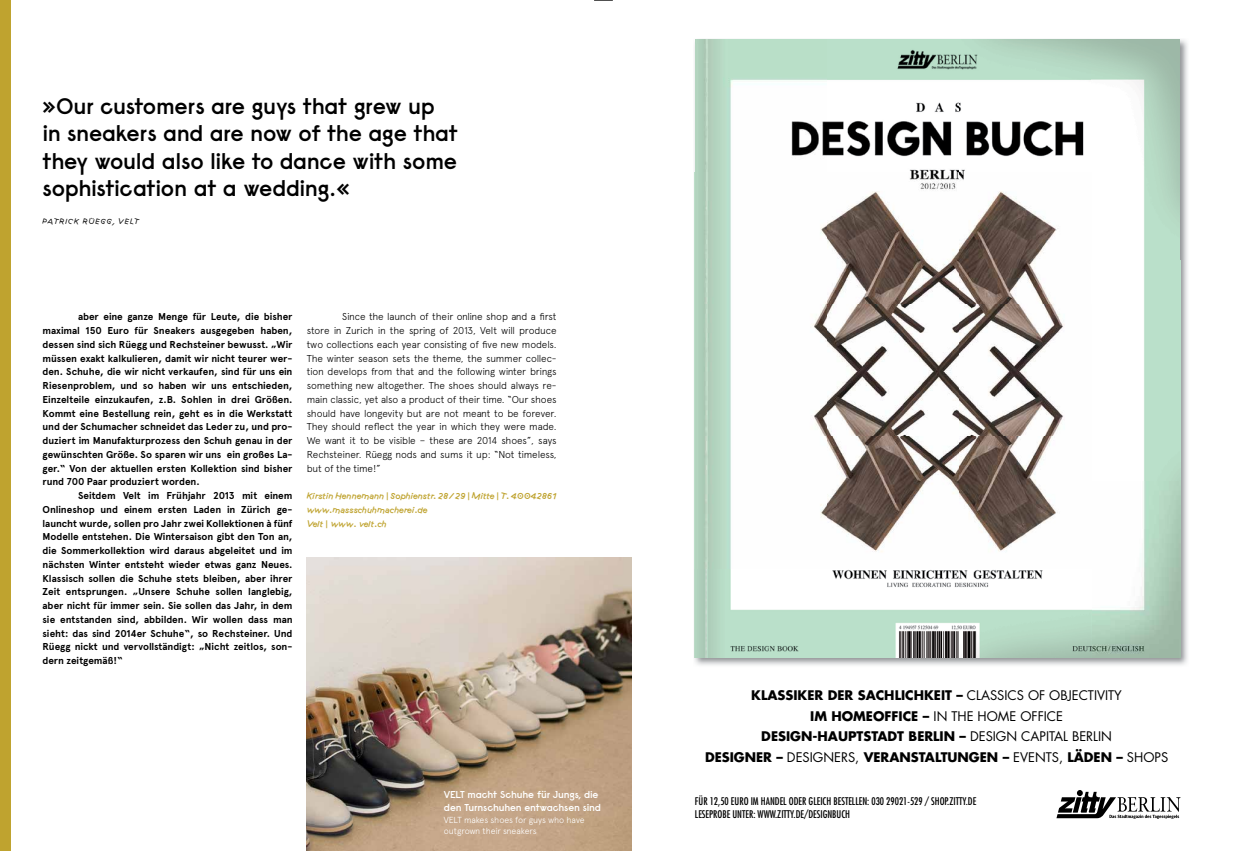
<style>
.page{position:relative;width:1241px;height:851px;background:#fff}
.page>*{position:absolute;margin:0;border:0;box-sizing:border-box;transform-origin:0 0}
.t1{font:600 22.5px/27.5px "Raisonne";letter-spacing:-.02em;color:#000}
.t2{font:700 12.88px/20.6px "Futura";color:#000;text-align:center}
.t3{font:condensed 10.38px/13.1px "Futura";color:#000}
.t4{font:700 10px/13.8px "Apercu Pro";letter-spacing:-.005em;color:#000;text-align:justify}
.t5{font:300 10px/13.8px "Apercu Pro";letter-spacing:-.015em;color:#000;text-align:justify}
.t6{font:600 10px/13.1px "Raisonne";letter-spacing:-.02em;color:#fff}
.t7{font:8.75px/13.8px "GT Haptik Medium Rotalic";color:#bfa32f}
.t8{font:300 8.75px/11.2px "Apercu Pro";letter-spacing:-.01em;color:#fff}
.t9{font:7.5px "GT Haptik Regular Rotalic";letter-spacing:.13em;color:#000}
.s1{font-weight:400}
</style>
<div class="page">
<img style="left:694px;top:39px;width:494px;height:626px">
<img style="left:694px;top:40px;width:485px;height:617px">
<svg style="left:1056px;top:790px;width:124px;height:28px"></svg>
<svg style="left:594px;top:0;width:18px;height:1px"></svg>
<svg style="left:576px;top:850px;width:36px;height:1px"></svg>
<img style="left:306px;top:557px;width:325px;height:293px">
<div style="left:0;top:0;width:11px;height:850px;background:#bfa32f"></div>
<h1 class="t1" style="left:43px;top:92px;width:417px">»Our customers are guys that grew up in sneakers and are now of the age that they would also like to dance with some sophistication at a wedding.«</h1>
<p class="t9" style="left:43px;top:215px;width:98px">PATRICK RÜEGG, VELT</p>
<p class="t4" style="left:43px;top:309px;width:251px;text-indent:35px">aber eine ganze Menge für Leute, die bisher maximal 150 Euro für Sneakers ausgegeben haben, dessen sind sich Rüegg und Rechsteiner bewusst. „Wir müssen exakt kalkulieren, damit wir nicht teurer wer&shy;den. Schuhe, die wir nicht verkaufen, sind für uns ein Riesenproblem, und so haben wir uns entschieden, Einzelteile einzukaufen, z.B. Sohlen in drei Größen.<br>Kommt eine Bestellung rein, geht es in die Werkstatt und der Schumacher schneidet das Leder zu, und pro&shy;duziert im Manufakturprozess den Schuh genau in der gewünschten Größe. So sparen wir uns ein großes La&shy;ger.“ Von der aktuellen ersten Kollektion sind bisher rund 700 Paar produziert worden.</p>
<p class="t4" style="left:43px;top:488px;width:251px;text-indent:35px">Seitdem Velt im Frühjahr 2013 mit einem Onlineshop und einem ersten Laden in Zürich ge&shy;launcht wurde, sollen pro Jahr zwei Kollektionen à fünf Modelle entstehen. Die Wintersaison gibt den Ton an, die Sommerkollektion wird daraus abgeleitet und im nächsten Winter entsteht wieder etwas ganz Neues.<br>Klassisch sollen die Schuhe stets bleiben, aber ihrer Zeit entsprungen. „Unsere Schuhe sollen langlebig, aber nicht für immer sein. Sie sollen das Jahr, in dem sie entstanden sind, abbilden. Wir wollen dass man sieht: das sind 2014er Schuhe“, so Rechsteiner. Und Rüegg nickt und vervollständigt: „Nicht zeitlos, son&shy;dern zeitgemäß!“</p>
<p class="t5" style="left:307px;top:309px;width:251px;text-indent:35px">Since the launch of their online shop and a first store in Zurich in the spring of 2013, Velt will produce two collections each year consisting of five new models.<br>The winter season sets the theme, the summer collec&shy;tion develops from that and the following winter brings something new altogether. The shoes should always re&shy;main classic, yet also a product of their time. “Our shoes should have longevity but are not meant to be forever.<br>They should reflect the year in which they were made.<br>We want it to be visible – these are 2014 shoes”, says Rechsteiner. Rüegg nods and sums it up: “Not timeless, but of the time!”</p>
<p class="t7" style="left:306px;top:488px;width:251px">Kirstin Hennemann | Sophienstr. 28/29 | Mitte | T. 40042861 www.massschuhmacherei.de<br>Velt | www. velt.ch</p>
<p class="t6" style="left:444px;top:787px;width:158px">VELT macht Schuhe für Jungs, die den Turnschuhen entwachsen sind</p>
<p class="t8" style="left:444px;top:813px;width:142px">VELT makes shoes for guys who have outgrown their sneakers</p>
<p class="t2" style="left:705px;top:684px;width:464px">KLASSIKER DER SACHLICHKEIT – <span class="s1">CLASSICS OF OBJECTIVITY<br></span>IM HOMEOFFICE – <span class="s1">IN THE HOME OFFICE<br></span>DESIGN-HAUPTSTADT BERLIN – <span class="s1">DESIGN CAPITAL BERLIN<br></span>DESIGNER – <span class="s1">DESIGNERS,</span> VERANSTALTUNGEN – <span class="s1">EVENTS,</span> LÄDEN – <span class="s1">SHOPS</span></p>
<p class="t3" style="left:695px;top:794px;width:283px">FÜR 12,50 EURO IM HANDEL ODER GLEICH BESTELLEN: 030 29021-529 / SHOP.ZITTY.DE<br>LESEPROBE UNTER: WWW.ZITTY.DE/DESIGNBUCH</p>
</div>
